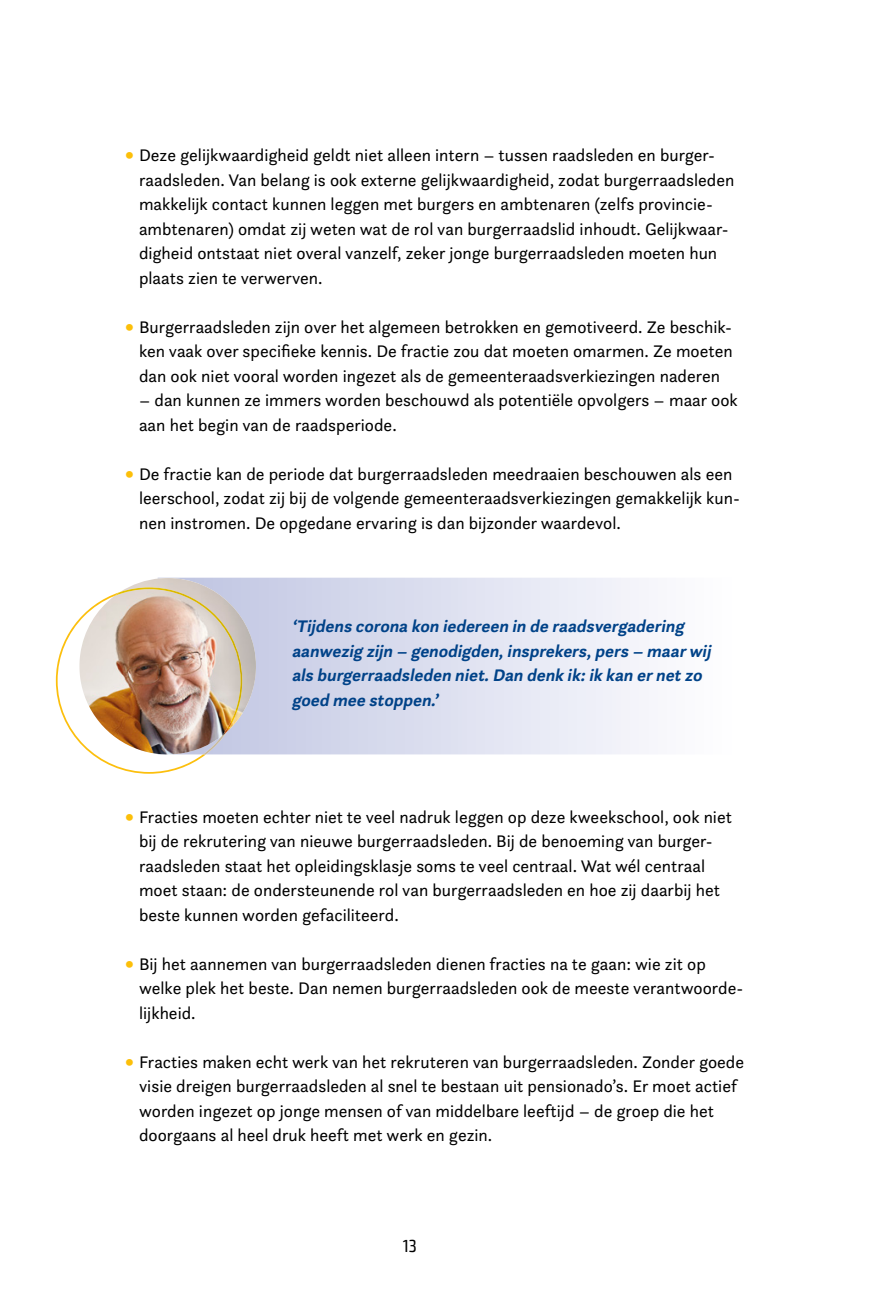
<style>
.page{position:relative;width:869px;height:1315px;background:#fff}
.page>*{position:absolute;margin:0;border:0;box-sizing:border-box;transform-origin:0 0}
.t1{font:17.5px/24.5px "Questa Sans";color:#000}
.t2{font:italic 700 17.5px/24.5px "Questa Sans";color:#004288}
.t3{font:condensed 17.5px "Exo 2";color:#000}
.s1{font-size:24.5px;color:#fcbf09}
</style>
<div class="page">
<svg style="left:158px;top:577px;width:481px;height:177px;background:#dde0f0"></svg>
<img style="left:130px;top:578px;width:125px;height:153px">
<img style="left:56px;top:594px;width:171px;height:180px">
<img style="left:114px;top:587px;width:117px;height:50px">
<img style="left:222px;top:637px;width:20px;height:99px">
<p class="t1" style="left:139px;top:142px;width:596px;text-indent:-15px"><span class="s1">•</span> Deze gelijkwaardigheid geldt niet alleen intern – tussen raadsleden en burger&shy;raadsleden. Van belang is ook externe gelijkwaardigheid, zodat burgerraadsleden makkelijk contact kunnen leggen met burgers en ambtenaren (zelfs provincie&shy;ambtenaren) omdat zij weten wat de rol van burgerraadslid inhoudt. Gelijkwaar&shy;digheid ontstaat niet overal vanzelf, zeker jonge burgerraadsleden moeten hun plaats zien te verwerven.</p>
<p class="t1" style="left:139px;top:314px;width:595px;text-align:justify;text-indent:-15px"><span class="s1">•</span> Burgerraadsleden zijn over het algemeen betrokken en gemotiveerd. Ze beschik&shy;ken vaak over specifieke kennis. De fractie zou dat moeten omarmen. Ze moeten dan ook niet vooral worden ingezet als de gemeenteraadsverkiezingen naderen</p>
<p class="t1" style="left:139px;top:387px;width:600px">– dan kunnen ze immers worden beschouwd als potentiële opvolgers – maar ook aan het begin van de raadsperiode.</p>
<p class="t1" style="left:139px;top:461px;width:602px;text-indent:-15px"><span class="s1">•</span> De fractie kan de periode dat burgerraadsleden meedraaien beschouwen als een leerschool, zodat zij bij de volgende gemeenteraadsverkiezingen gemakkelijk kun&shy;nen instromen. De opgedane ervaring is dan bijzonder waardevol.</p>
<p class="t2" style="left:291px;top:614px;width:420px">‘Tijdens corona kon iedereen in de raadsvergadering aanwezig zijn – genodigden,insprekers,pers – maarwij als burgerraadsleden niet.Dan denk ik:ik kan ernetzo goed mee stoppen.’</p>
<p class="t1" style="left:139px;top:804px;width:594px;text-indent:-15px"><span class="s1">•</span> Fracties moeten echter niet te veel nadruk leggen op deze kweekschool, ook niet bij de rekrutering van nieuwe burgerraadsleden. Bij de benoeming van burger&shy;raadsleden staat het opleidingsklasje soms te veel centraal. Wat wél centraal moet staan: de ondersteunende rol van burgerraadsleden en hoe zij daarbij het beste kunnen worden gefaciliteerd.</p>
<p class="t1" style="left:139px;top:951px;width:605px;text-indent:-15px"><span class="s1">•</span> Bij het aannemen van burgerraadsleden dienen fracties na te gaan: wie zit op welke plek het beste. Dan nemen burgerraadsleden ook de meeste verantwoorde&shy;lijkheid.</p>
<p class="t1" style="left:139px;top:1049px;width:606px;text-indent:-15px"><span class="s1">•</span> Fracties maken echt werk van het rekruteren van burgerraadsleden. Zonder goede visie dreigen burgerraadsleden al snel te bestaan uit pensionado’s. Er moet actief worden ingezet op jonge mensen of van middelbare leeftijd – de groep die het doorgaans al heel druk heeft met werk en gezin.</p>
<p class="t3" style="left:402px;top:1235px;width:15px">13</p>
</div>
